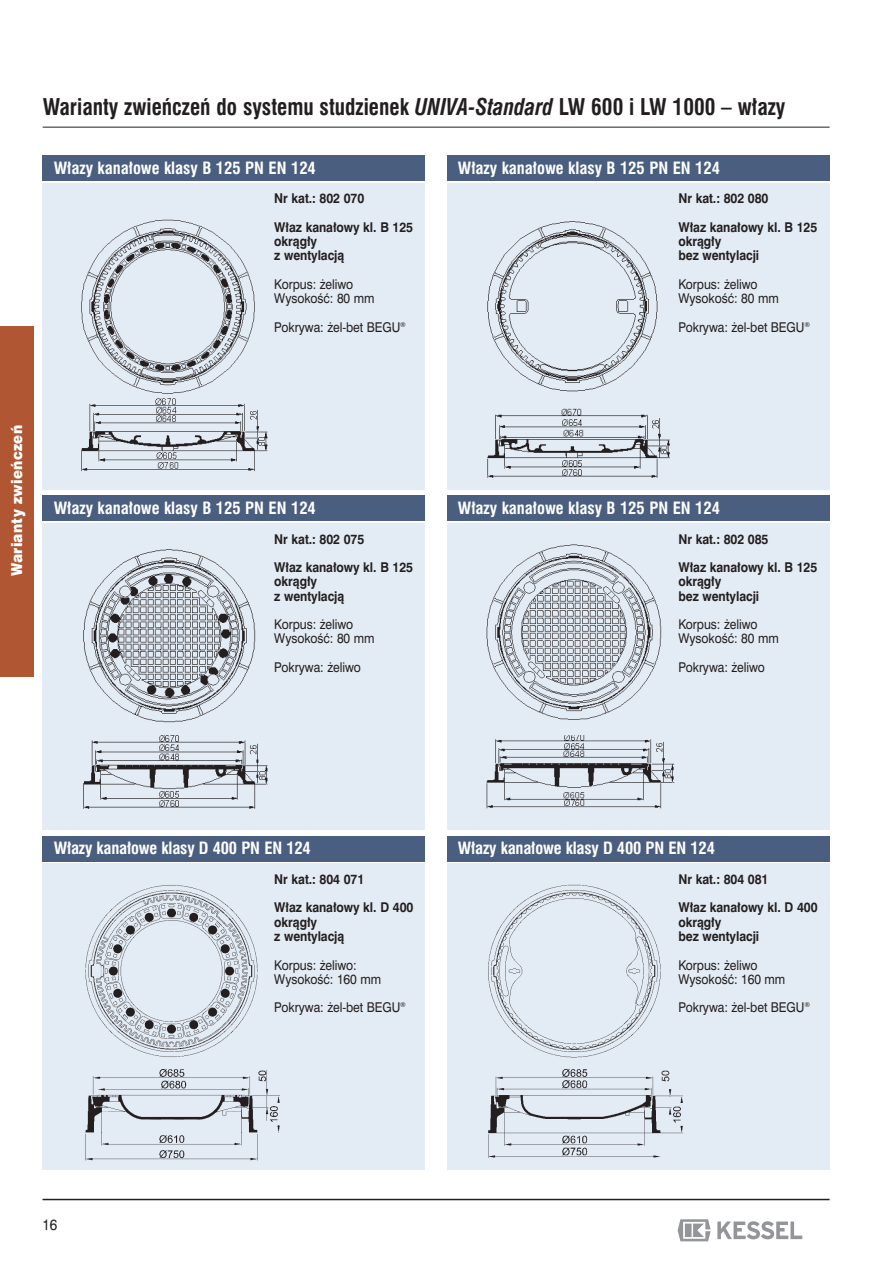
<style>
.page{position:relative;width:893px;height:1262px;background:#fff}
.page>*{position:absolute;margin:0;border:0;box-sizing:border-box;transform-origin:0 0}
.t1{font:700 condensed 22.5px "Swiss 721 PL";color:#231f20;scale:.95 1}
.t2{font:700 condensed 16.5px "Swiss 721 PL";color:#fff}
.t3{font:900 15px "Swiss 721 PL";letter-spacing:.02em;color:#fff;scale:.9 1}
.t4{font:15px "Swiss 721 PL";color:#231f20;scale:.9 1}
.t5{font:700 13.5px/28.5px "Swiss 721 PL";letter-spacing:-.005em;color:#231f20;scale:.9 1}
.t6{font:13.5px/14.2px "Swiss 721 PL";letter-spacing:-.005em;color:#231f20;scale:.9 1}
.s1{font-style:italic}
</style>
<div class="page">
<svg style="left:717px;top:1221px;width:85px;height:18px"></svg>
<svg style="left:677px;top:1219px;width:33px;height:22px"></svg>
<div style="left:43px;top:183px;width:382px;height:306px;background:#e3ebf4"></div>
<hr style="left:43px;top:127px;width:786px;height:1px;background:#231f20">
<div style="left:43px;top:155px;width:382px;height:26px;background:#4a5e7f"></div>
<div style="left:446px;top:183px;width:383px;height:306px;background:#e3ebf4"></div>
<img style="left:487px;top:221px;width:171px;height:171px">
<img style="left:487px;top:408px;width:183px;height:70px">
<div style="left:446px;top:155px;width:383px;height:26px;background:#4a5e7f"></div>
<div style="left:43px;top:523px;width:382px;height:306px;background:#e3ebf4"></div>
<img style="left:83px;top:549px;width:173px;height:174px">
<img style="left:83px;top:735px;width:185px;height:74px">
<div style="left:43px;top:496px;width:382px;height:25px;background:#4a5e7f"></div>
<div style="left:446px;top:523px;width:383px;height:306px;background:#e3ebf4"></div>
<img style="left:486px;top:544px;width:176px;height:176px">
<img style="left:486px;top:735px;width:189px;height:74px">
<div style="left:446px;top:496px;width:383px;height:25px;background:#4a5e7f"></div>
<div style="left:43px;top:863px;width:382px;height:307px;background:#e3ebf4"></div>
<img style="left:85px;top:885px;width:173px;height:172px">
<img style="left:85px;top:1069px;width:195px;height:92px">
<div style="left:43px;top:836px;width:382px;height:25px;background:#4a5e7f"></div>
<div style="left:446px;top:863px;width:383px;height:307px;background:#e3ebf4"></div>
<img style="left:488px;top:884px;width:195px;height:274px">
<div style="left:446px;top:836px;width:383px;height:25px;background:#4a5e7f"></div>
<div style="left:0;top:326px;width:34px;height:351px;background:#b05632"></div>
<hr style="left:43px;top:1198px;width:786px;height:2px;background:#231f20">
<img style="left:81px;top:219px;width:174px;height:175px">
<img style="left:81px;top:398px;width:187px;height:74px">
<h1 class="t1" style="left:43px;top:99px;width:783px">Warianty zwieƒczeƒ do systemu studzienek <span class="s1">UNIVA-Standard</span> LW 600 i LW 1000 – w∏azy</h1>
<p class="t2" style="left:54px;top:162px;width:264px">W∏azy kana∏owe klasy B 125 PN EN 124</p>
<p class="t5" style="left:274px;top:186px;width:156px">Nr kat.: 802 070<br>W∏az kana∏owy kl. B 125</p>
<p class="t5" style="left:274px;top:236px;width:79px;line-height:14.2px">okràg∏y<br>z wentylacjà</p>
<p class="t6" style="left:274px;top:278px;width:113px">Korpus: ˝eliwo<br>WysokoÊç: 80 mm</p>
<p class="t6" style="left:274px;top:321px;width:148px">Pokrywa: ˝el-bet BEGU<sup>®</sup></p>
<p class="t2" style="left:458px;top:162px;width:264px">W∏azy kana∏owe klasy B 125 PN EN 124</p>
<p class="t5" style="left:678px;top:186px;width:156px">Nr kat.: 802 080<br>W∏az kana∏owy kl. B 125</p>
<p class="t5" style="left:678px;top:236px;width:91px;line-height:14.2px">okràg∏y<br>bez wentylacji</p>
<p class="t6" style="left:678px;top:278px;width:113px">Korpus: ˝eliwo<br>WysokoÊç: 80 mm</p>
<p class="t6" style="left:678px;top:321px;width:148px">Pokrywa: ˝el-bet BEGU<sup>®</sup></p>
<p class="t3" style="left:11px;top:576px;width:170px;rotate:-90deg">Warianty zwieƒczeƒ</p>
<p class="t2" style="left:54px;top:502px;width:264px">W∏azy kana∏owe klasy B 125 PN EN 124</p>
<p class="t5" style="left:274px;top:526px;width:156px">Nr kat.: 802 075<br>W∏az kana∏owy kl. B 125</p>
<p class="t5" style="left:274px;top:576px;width:79px;line-height:14.2px">okràg∏y<br>z wentylacjà</p>
<p class="t6" style="left:274px;top:619px;width:113px">Korpus: ˝eliwo<br>WysokoÊç: 80 mm</p>
<p class="t6" style="left:274px;top:661px;width:98px">Pokrywa: ˝eliwo</p>
<p class="t2" style="left:458px;top:502px;width:264px">W∏azy kana∏owe klasy B 125 PN EN 124</p>
<p class="t5" style="left:678px;top:526px;width:156px">Nr kat.: 802 085<br>W∏az kana∏owy kl. B 125</p>
<p class="t5" style="left:678px;top:576px;width:91px;line-height:14.2px">okràg∏y<br>bez wentylacji</p>
<p class="t6" style="left:678px;top:619px;width:113px">Korpus: ˝eliwo<br>WysokoÊç: 80 mm</p>
<p class="t6" style="left:678px;top:661px;width:98px">Pokrywa: ˝eliwo</p>
<p class="t2" style="left:54px;top:842px;width:258px">W∏azy kana∏owe klasy D 400 PN EN 124</p>
<p class="t5" style="left:274px;top:866px;width:156px">Nr kat.: 804 071<br>W∏az kana∏owy kl. D 400</p>
<p class="t5" style="left:274px;top:916px;width:79px;line-height:14.2px">okràg∏y<br>z wentylacjà</p>
<p class="t6" style="left:274px;top:959px;width:120px">Korpus: ˝eliwo:<br>WysokoÊç: 160 mm</p>
<p class="t6" style="left:274px;top:1002px;width:148px">Pokrywa: ˝el-bet BEGU<sup>®</sup></p>
<p class="t2" style="left:458px;top:842px;width:258px">W∏azy kana∏owe klasy D 400 PN EN 124</p>
<p class="t5" style="left:678px;top:866px;width:156px">Nr kat.: 804 081<br>W∏az kana∏owy kl. D 400</p>
<p class="t5" style="left:678px;top:916px;width:91px;line-height:14.2px">okràg∏y<br>bez wentylacji</p>
<p class="t6" style="left:678px;top:959px;width:120px">Korpus: ˝eliwo<br>WysokoÊç: 160 mm</p>
<p class="t6" style="left:678px;top:1002px;width:148px">Pokrywa: ˝el-bet BEGU<sup>®</sup></p>
<p class="t4" style="left:43px;top:1219px;width:18px">16</p>
</div>
